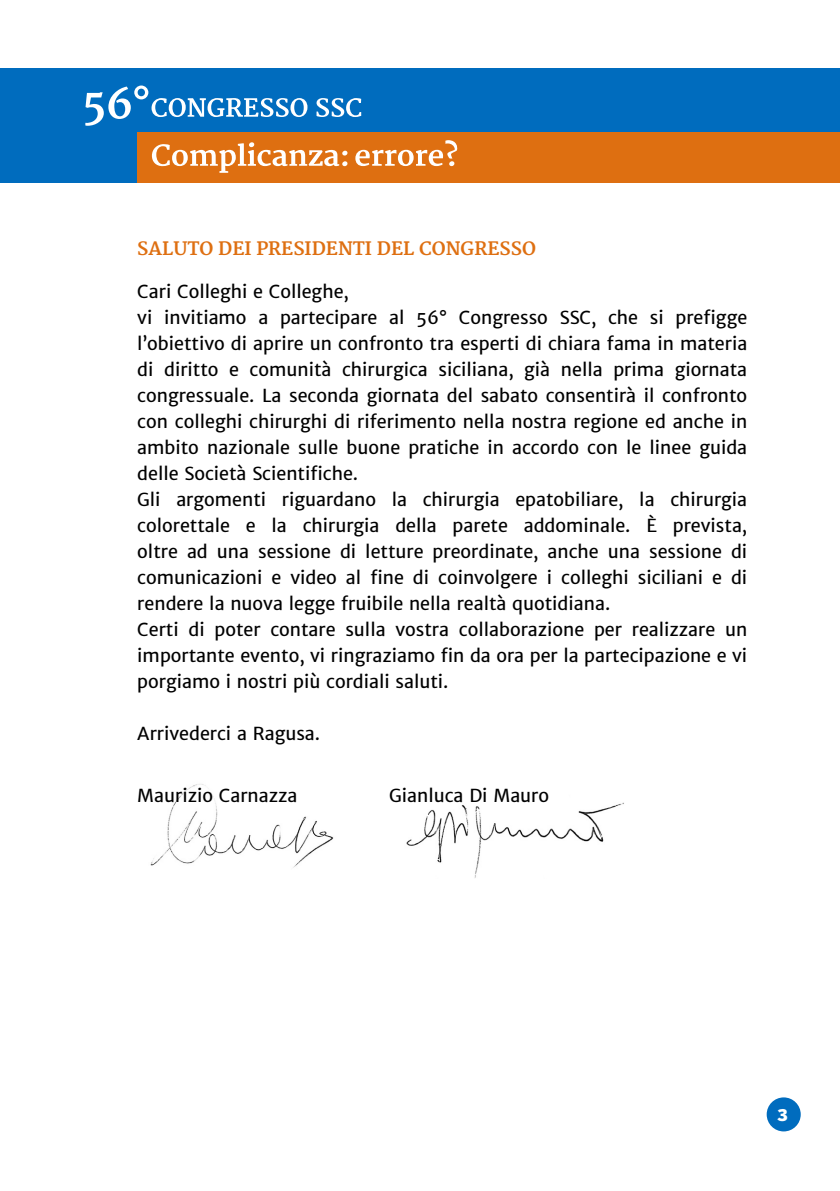
<style>
.page{position:relative;width:840px;height:1191px;background:#fff}
.page>*{position:absolute;margin:0;border:0;box-sizing:border-box;transform-origin:0 0}
.t1{font:18px/26px "Merriweather Sans";color:#000}
.t2{font:700 18px "Merriweather";color:#de6f11}
.t3{font:900 16px "Benton Sans";color:#fff}
</style>
<div class="page">
<div style="left:0;top:68px;width:839px;height:114px;background:#006cbe"></div>
<div style="left:137px;top:132px;width:702px;height:50px;background:#de6f11"></div>
<svg style="left:152px;top:142px;width:195px;height:31px"></svg>
<svg style="left:355px;top:140px;width:102px;height:26px"></svg>
<svg style="left:316px;top:98px;width:45px;height:19px"></svg>
<svg style="left:85px;top:86px;width:222px;height:40px"></svg>
<div style="left:766px;top:1097px;width:34px;height:34px;background:#006cbe;border-radius:50%"></div>
<img style="left:150px;top:784px;width:184px;height:84px">
<img style="left:406px;top:802px;width:218px;height:76px">
<p class="t2" style="left:137px;top:238px;width:400px">SALUTO DEI PRESIDENTI DEL CONGRESSO</p>
<p class="t1" style="left:137px;top:278px;width:611px">Cari Colleghi e Colleghe,<br>vi invitiamo a partecipare al 56° Congresso SSC, che si prefigge l’obiettivo di aprire un confronto tra esperti di chiara fama in materia di diritto e comunità chirurgica siciliana, già nella prima giornata congressuale. La seconda giornata del sabato consentirà il confronto con colleghi chirurghi di riferimento nella nostra regione ed anche in ambito nazionale sulle buone pratiche in accordo con le linee guida delle Società Scientifiche.<br>Gli argomenti riguardano la chirurgia epatobiliare, la chirurgia colorettale e la chirurgia della parete addominale. È prevista, oltre ad una sessione di letture preordinate, anche una sessione di comunicazioni e video al fine di coinvolgere i colleghi siciliani e di rendere la nuova legge fruibile nella realtà quotidiana.<br>Certi di poter contare sulla vostra collaborazione per realizzare un importante evento, vi ringraziamo fin da ora per la partecipazione e vi porgiamo i nostri più cordiali saluti.</p>
<p class="t1" style="left:137px;top:720px;width:184px">Arrivederci a Ragusa.</p>
<p class="t1" style="left:137px;top:782px;width:161px">Maurizio Carnazza</p>
<p class="t1" style="left:389px;top:782px;width:161px">Gianluca Di Mauro</p>
<p class="t3" style="left:777px;top:1105px;width:12px">3</p>
</div>
